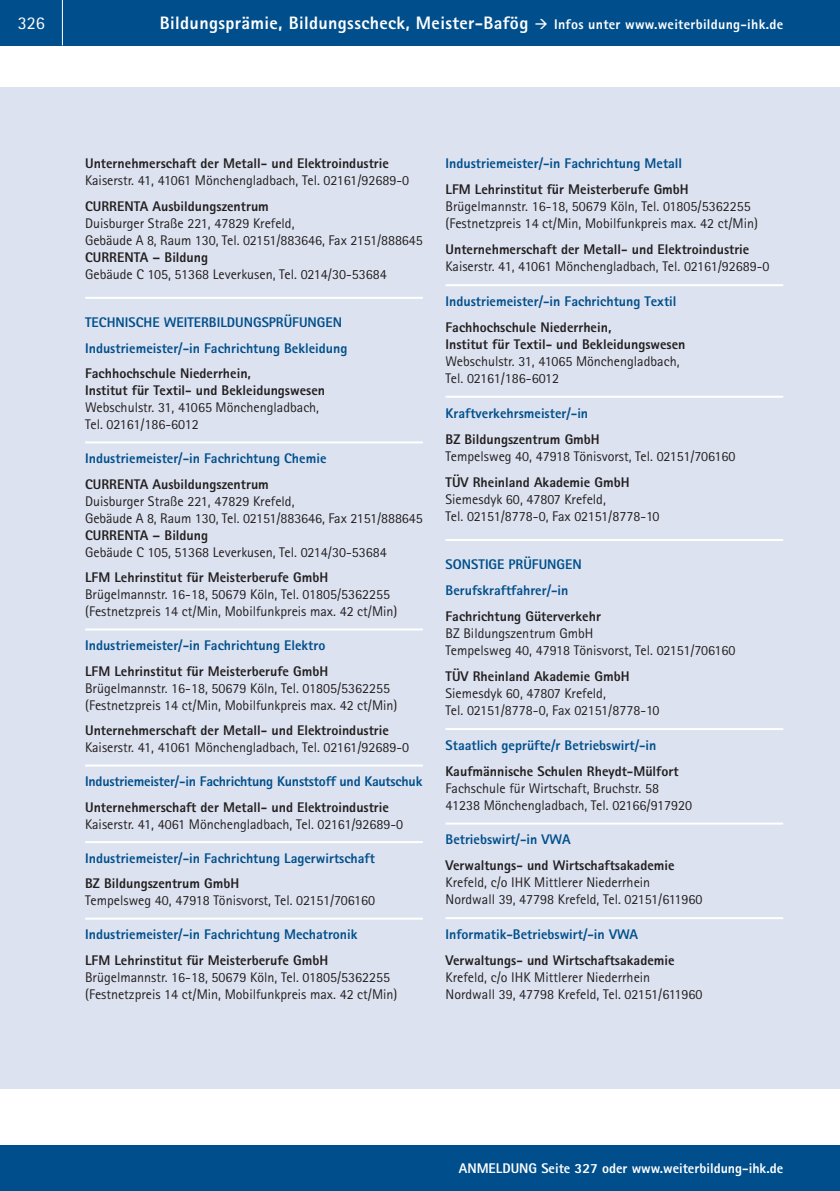
<style>
.page{position:relative;width:840px;height:1191px;background:#fff}
.page>*{position:absolute;margin:0;border:0;box-sizing:border-box;transform-origin:0 0}
.t1{font:800 18px "Rotis Sans Serif Pro";letter-spacing:.02em;color:#fff}
.t2{font:18px "Rotis Sans Serif Pro";color:#fff}
.t3{font:14px/17px "Rotis Sans Serif Pro";color:#231f20}
.t4{font:800 14px/17px "Rotis Sans Serif Pro";color:#231f20}
.t5{font:800 14px/25.6px "Rotis Sans Serif Pro";color:#004f8c}
.t6{font:800 14px "Rotis Sans Serif Pro";color:#fff}
.s1{font-size:14px}
</style>
<div class="page">
<div style="left:0;top:0;width:839px;height:45px;background:#004f8c"></div>
<hr style="left:62px;top:0;width:1px;height:45px;background:#fff">
<div style="left:0;top:1145px;width:839px;height:46px;background:#004f8c"></div>
<div style="left:0;top:88px;width:839px;height:1001px;background:#dce2ef"></div>
<hr style="left:85px;top:297px;width:337px;height:2px;background:#fff">
<hr style="left:85px;top:441px;width:337px;height:2px;background:#fff">
<hr style="left:85px;top:628px;width:337px;height:2px;background:#fff">
<hr style="left:85px;top:764px;width:337px;height:2px;background:#fff">
<hr style="left:85px;top:841px;width:337px;height:2px;background:#fff">
<hr style="left:85px;top:917px;width:337px;height:2px;background:#fff">
<hr style="left:445px;top:284px;width:337px;height:2px;background:#fff">
<hr style="left:445px;top:396px;width:337px;height:2px;background:#fff">
<hr style="left:445px;top:539px;width:337px;height:2px;background:#fff">
<hr style="left:445px;top:728px;width:337px;height:2px;background:#fff">
<hr style="left:445px;top:822px;width:337px;height:2px;background:#fff">
<hr style="left:445px;top:917px;width:337px;height:2px;background:#fff">
<p class="t2" style="left:18px;top:17px;width:28px">326</p>
<p class="t1" style="left:160px;top:17px;width:624px">Bildungsprämie, Bildungsscheck, Meister-Bafög → <span class="s1">Infos unter www.weiterbildung-ihk.de</span></p>
<p class="t4" style="left:85px;top:157px;width:305px">Unternehmerschaft der Metall- und Elektroindustrie</p>
<p class="t3" style="left:85px;top:174px;width:325px">Kaiserstr. 41, 41061 Mönchengladbach, Tel. 02161/92689-0</p>
<p class="t4" style="left:85px;top:199px;width:185px">CURRENTA Ausbildungszentrum</p>
<p class="t3" style="left:85px;top:216px;width:339px">Duisburger Straße 221, 47829 Krefeld,<br>Gebäude A 8, Raum 130, Tel. 02151/883646, Fax 2151/888645</p>
<p class="t4" style="left:85px;top:250px;width:124px">CURRENTA – Bildung</p>
<p class="t3" style="left:85px;top:267px;width:303px">Gebäude C 105, 51368 Leverkusen, Tel. 0214/30-53684</p>
<p class="t5" style="left:85px;top:311px;width:264px">TECHNISCHE WEITERBILDUNGSPRÜFUNGEN<br>Industriemeister/-in Fachrichtung Bekleidung</p>
<p class="t4" style="left:85px;top:366px;width:241px">Fachhochschule Niederrhein,<br>Institut für Textil- und Bekleidungswesen</p>
<p class="t3" style="left:85px;top:400px;width:235px">Webschulstr. 31, 41065 Mönchengladbach,<br>Tel. 02161/186-6012</p>
<p class="t5" style="left:85px;top:447px;width:243px">Industriemeister/-in Fachrichtung Chemie</p>
<p class="t4" style="left:85px;top:477px;width:185px">CURRENTA Ausbildungszentrum</p>
<p class="t3" style="left:85px;top:494px;width:339px">Duisburger Straße 221, 47829 Krefeld,<br>Gebäude A 8, Raum 130, Tel. 02151/883646, Fax 2151/888645</p>
<p class="t4" style="left:85px;top:528px;width:124px">CURRENTA – Bildung</p>
<p class="t3" style="left:85px;top:545px;width:303px">Gebäude C 105, 51368 Leverkusen, Tel. 0214/30-53684</p>
<p class="t4" style="left:85px;top:570px;width:244px">LFM Lehrinstitut für Meisterberufe GmbH</p>
<p class="t3" style="left:85px;top:587px;width:314px">Brügelmannstr. 16-18, 50679 Köln, Tel. 01805/5362255 (Festnetzpreis 14 ct/Min, Mobilfunkpreis max. 42 ct/Min)</p>
<p class="t5" style="left:85px;top:634px;width:242px">Industriemeister/-in Fachrichtung Elektro</p>
<p class="t4" style="left:85px;top:664px;width:244px">LFM Lehrinstitut für Meisterberufe GmbH</p>
<p class="t3" style="left:85px;top:681px;width:314px">Brügelmannstr. 16-18, 50679 Köln, Tel. 01805/5362255 (Festnetzpreis 14 ct/Min, Mobilfunkpreis max. 42 ct/Min)</p>
<p class="t4" style="left:85px;top:723px;width:305px">Unternehmerschaft der Metall- und Elektroindustrie</p>
<p class="t3" style="left:85px;top:740px;width:325px">Kaiserstr. 41, 41061 Mönchengladbach, Tel. 02161/92689-0</p>
<p class="t5" style="left:85px;top:770px;width:338px">Industriemeister/-in Fachrichtung Kunststoff und Kautschuk</p>
<p class="t4" style="left:85px;top:800px;width:305px">Unternehmerschaft der Metall- und Elektroindustrie</p>
<p class="t3" style="left:85px;top:817px;width:319px">Kaiserstr. 41, 4061 Mönchengladbach, Tel. 02161/92689-0</p>
<p class="t5" style="left:85px;top:846px;width:291px">Industriemeister/-in Fachrichtung Lagerwirtschaft</p>
<p class="t4" style="left:85px;top:876px;width:156px">BZ Bildungszentrum GmbH</p>
<p class="t3" style="left:85px;top:893px;width:291px">Tempelsweg 40, 47918 Tönisvorst, Tel. 02151/706160</p>
<p class="t5" style="left:85px;top:923px;width:274px">Industriemeister/-in Fachrichtung Mechatronik</p>
<p class="t4" style="left:85px;top:953px;width:244px">LFM Lehrinstitut für Meisterberufe GmbH</p>
<p class="t3" style="left:85px;top:970px;width:314px">Brügelmannstr. 16-18, 50679 Köln, Tel. 01805/5362255 (Festnetzpreis 14 ct/Min, Mobilfunkpreis max. 42 ct/Min)</p>
<p class="t5" style="left:445px;top:152px;width:238px">Industriemeister/-in Fachrichtung Metall</p>
<p class="t4" style="left:445px;top:183px;width:244px">LFM Lehrinstitut für Meisterberufe GmbH</p>
<p class="t3" style="left:445px;top:200px;width:314px">Brügelmannstr. 16-18, 50679 Köln, Tel. 01805/5362255 (Festnetzpreis 14 ct/Min, Mobilfunkpreis max. 42 ct/Min)</p>
<p class="t4" style="left:445px;top:243px;width:305px">Unternehmerschaft der Metall- und Elektroindustrie</p>
<p class="t3" style="left:445px;top:260px;width:325px">Kaiserstr. 41, 41061 Mönchengladbach, Tel. 02161/92689-0</p>
<p class="t5" style="left:445px;top:290px;width:232px">Industriemeister/-in Fachrichtung Textil</p>
<p class="t4" style="left:445px;top:320px;width:241px">Fachhochschule Niederrhein,<br>Institut für Textil- und Bekleidungswesen</p>
<p class="t3" style="left:445px;top:354px;width:235px">Webschulstr. 31, 41065 Mönchengladbach,<br>Tel. 02161/186-6012</p>
<p class="t5" style="left:445px;top:401px;width:144px">Kraftverkehrsmeister/-in</p>
<p class="t4" style="left:445px;top:432px;width:156px">BZ Bildungszentrum GmbH</p>
<p class="t3" style="left:445px;top:449px;width:291px">Tempelsweg 40, 47918 Tönisvorst, Tel. 02151/706160</p>
<p class="t4" style="left:445px;top:475px;width:185px">TÜV Rheinland Akademie GmbH</p>
<p class="t3" style="left:445px;top:492px;width:215px">Siemesdyk 60, 47807 Krefeld,<br>Tel. 02151/8778-0, Fax 02151/8778-10</p>
<p class="t5" style="left:445px;top:553px;width:138px">SONSTIGE PRÜFUNGEN<br>Berufskraftfahrer/-in</p>
<p class="t4" style="left:445px;top:609px;width:157px">Fachrichtung Güterverkehr</p>
<p class="t3" style="left:445px;top:626px;width:291px">BZ Bildungszentrum GmbH<br>Tempelsweg 40, 47918 Tönisvorst, Tel. 02151/706160</p>
<p class="t4" style="left:445px;top:669px;width:185px">TÜV Rheinland Akademie GmbH</p>
<p class="t3" style="left:445px;top:686px;width:215px">Siemesdyk 60, 47807 Krefeld,<br>Tel. 02151/8778-0, Fax 02151/8778-10</p>
<p class="t5" style="left:445px;top:733px;width:212px">Staatlich geprüfte/r Betriebswirt/-in</p>
<p class="t4" style="left:445px;top:764px;width:234px">Kaufmännische Schulen Rheydt-Mülfort</p>
<p class="t3" style="left:445px;top:781px;width:248px">Fachschule für Wirtschaft, Bruchstr. 58<br>41238 Mönchengladbach, Tel. 02166/917920</p>
<p class="t5" style="left:445px;top:828px;width:126px">Betriebswirt/-in VWA</p>
<p class="t4" style="left:445px;top:858px;width:230px">Verwaltungs- und Wirtschaftsakademie</p>
<p class="t3" style="left:445px;top:875px;width:258px">Krefeld, c/o IHK Mittlerer Niederrhein<br>Nordwall 39, 47798 Krefeld, Tel. 02151/611960</p>
<p class="t5" style="left:445px;top:922px;width:194px">Informatik-Betriebswirt/-in VWA</p>
<p class="t4" style="left:445px;top:953px;width:230px">Verwaltungs- und Wirtschaftsakademie</p>
<p class="t3" style="left:445px;top:970px;width:258px">Krefeld, c/o IHK Mittlerer Niederrhein<br>Nordwall 39, 47798 Krefeld, Tel. 02151/611960</p>
<p class="t6" style="left:458px;top:1163px;width:326px">ANMELDUNG Seite 327 oder www.weiterbildung-ihk.de</p>
</div>
